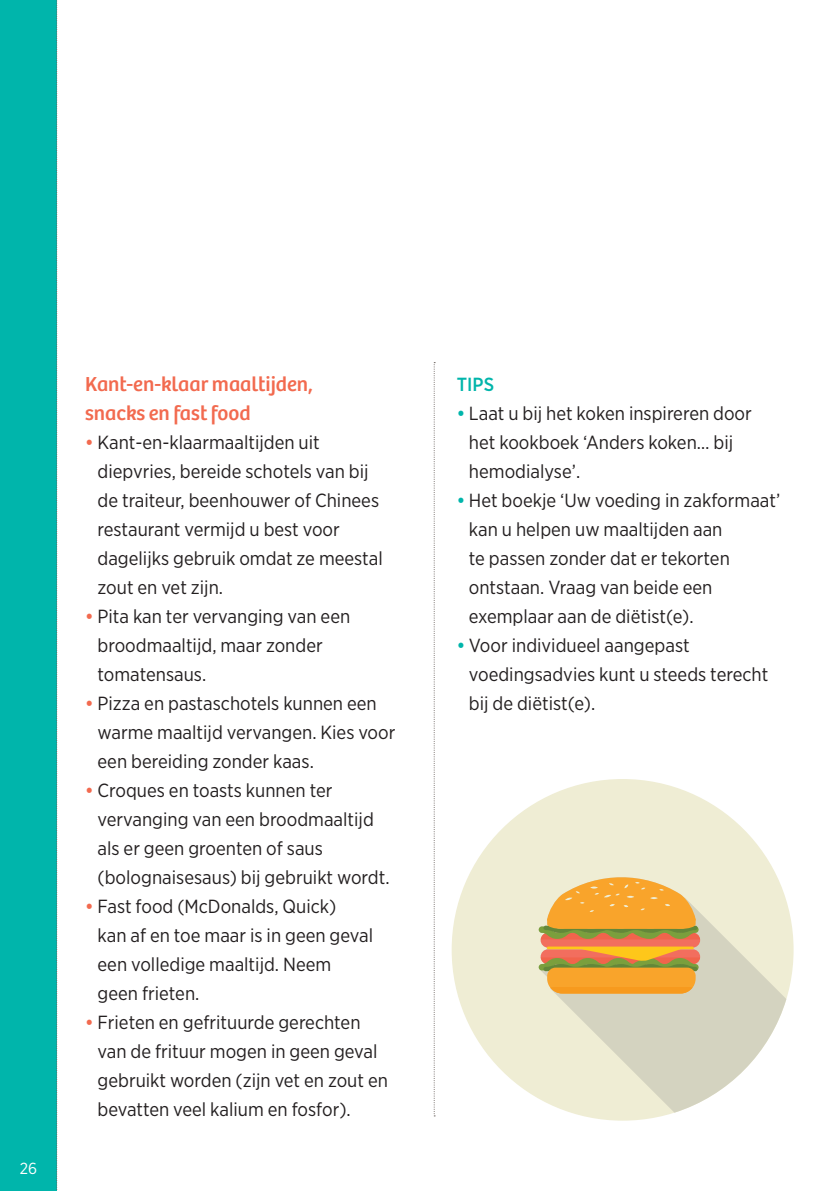
<style>
.page{position:relative;width:840px;height:1191px;background:#fff}
.page>*{position:absolute;margin:0;border:0;box-sizing:border-box;transform-origin:0 0}
.t1{font:21px/29px "Bree";color:#f26a4f}
.t2{font:19px/29px "Gotham Narrow";color:#231f20}
.t3{font:500 19px "Gotham Narrow";color:#00b5ab}
.t4{font:16px "Gotham Narrow";color:#fff}
.s1{font-weight:500;color:#f26a4f}
.s2{font-weight:500;color:#00b5ab}
</style>
<div class="page">
<div style="left:0;top:0;width:57px;height:1191px;background:#00b5ab"></div>
<svg style="left:433px;top:362px;width:2px;height:754px"></svg>
<svg style="left:56px;top:0;width:2px;height:1190px"></svg>
<div style="left:451px;top:779px;width:342px;height:341px;background:#efedd4;border-radius:50%"></div>
<svg style="left:538px;top:871px;width:247px;height:241px"></svg>
<svg style="left:538px;top:871px;width:161px;height:122px"></svg>
<p class="t4" style="left:20px;top:1158px;width:19px">26</p>
<p class="t1" style="left:85px;top:370px;width:229px">Kant-en-klaar maaltijden, snacks en fast food</p>
<p class="t2" style="left:97px;top:427px;width:286px;text-indent:-12px"><span class="s1">•</span> Kant-en-klaarmaaltijden uit diepvries, bereide schotels van bij de traiteur, beenhouwer of Chinees restaurant vermijd u best voor dagelijks gebruik omdat ze meestal zout en vet zijn.</p>
<p class="t2" style="left:97px;top:601px;width:254px;text-indent:-12px"><span class="s1">•</span> Pita kan ter vervanging van een broodmaaltijd, maar zonder tomatensaus.</p>
<p class="t2" style="left:97px;top:688px;width:299px;text-indent:-12px"><span class="s1">•</span> Pizza en pastaschotels kunnen een warme maaltijd vervangen. Kies voor een bereiding zonder kaas.</p>
<p class="t2" style="left:97px;top:775px;width:293px;text-indent:-12px"><span class="s1">•</span> Croques en toasts kunnen ter vervanging van een broodmaaltijd als er geen groenten of saus (bolognaisesaus) bij gebruikt wordt.</p>
<p class="t2" style="left:97px;top:891px;width:277px;text-indent:-12px"><span class="s1">•</span> Fast food (McDonalds, Quick)<br>kan af en toe maar is in geen geval een volledige maaltijd. Neem geen frieten.</p>
<p class="t2" style="left:97px;top:1007px;width:292px;text-indent:-12px"><span class="s1">•</span> Frieten en gefrituurde gerechten van de frituur mogen in geen geval gebruikt worden (zijn vet en zout en bevatten veel kalium en fosfor).</p>
<p class="t3" style="left:456px;top:372px;width:39px">TIPS</p>
<p class="t2" style="left:468px;top:398px;width:284px;text-indent:-12px"><span class="s2">•</span> Laat u bij het koken inspireren door het kookboek ‘Anders koken… bij hemodialyse’.</p>
<p class="t2" style="left:468px;top:485px;width:312px;text-indent:-12px"><span class="s2">•</span> Het boekje ‘Uw voeding in zakformaat’ kan u helpen uw maaltijden aan<br>te passen zonder dat er tekorten ontstaan. Vraag van beide een exemplaar aan de diëtist(e).</p>
<p class="t2" style="left:468px;top:630px;width:301px;text-indent:-12px"><span class="s2">•</span> Voor individueel aangepast voedingsadvies kunt u steeds terecht bij de diëtist(e).</p>
</div>
